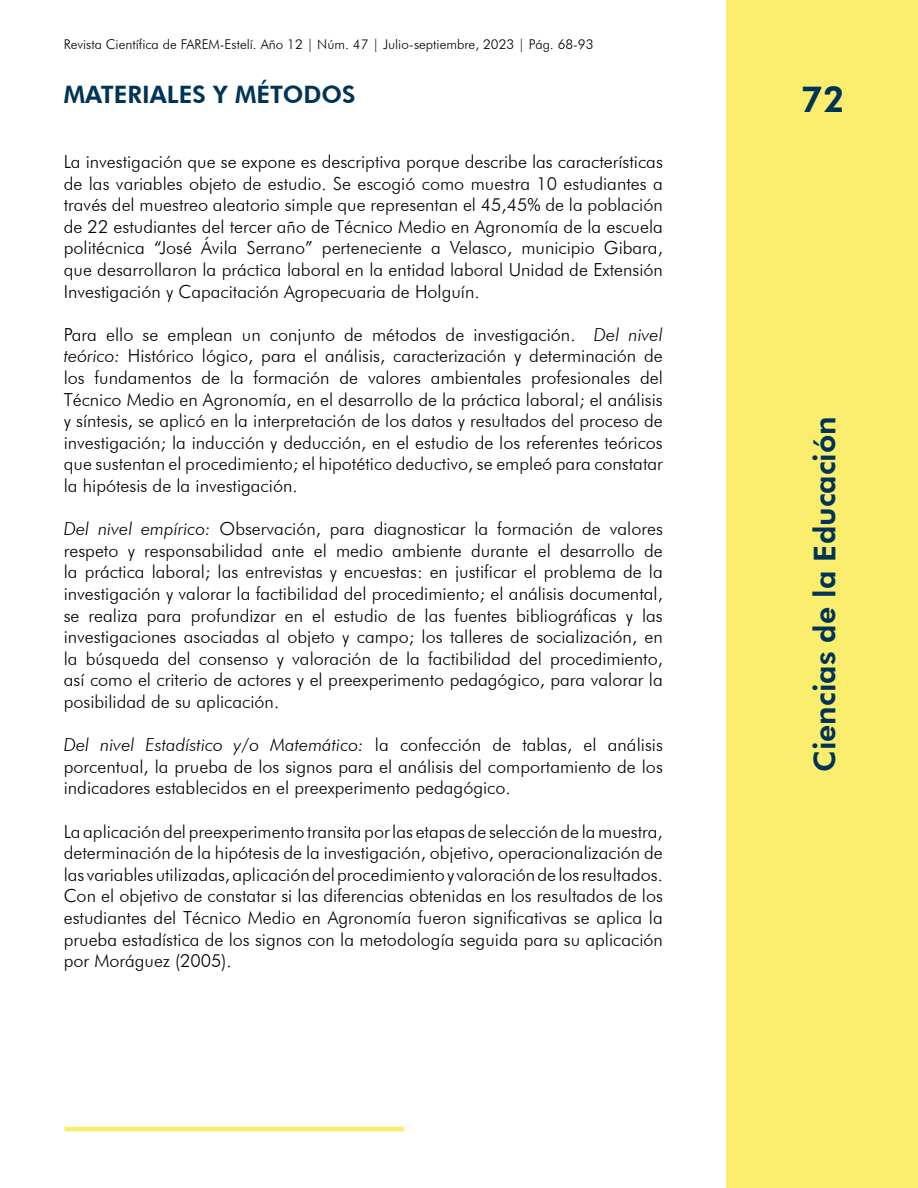
<style>
.page{position:relative;width:918px;height:1188px;background:#fff}
.page>*{position:absolute;margin:0;border:0;box-sizing:border-box;transform-origin:0 0}
.t1{font:800 36px "Futura BT";color:#003457}
.t2{font:800 30px "Futura BT";color:#003457}
.t3{font:800 24px "Futura BT";color:#003457}
.t4{font:300 18px/21.6px "Futura BT";color:#000;text-align:justify}
.t5{font:300 13.5px "Futura BT";color:#000}
.s1{font-style:italic}
</style>
<div class="page">
<div style="left:727px;top:0;width:191px;height:1188px;background:#fbee6e"></div>
<hr style="left:64px;top:1127px;width:340px;height:4px;background:#fbee6e">
<p class="t5" style="left:64px;top:36px;width:531px">Revista Científica de FAREM-Estelí. Año 12 | Núm. 47 | Julio-septiembre, 2023 | Pág. 68-93</p>
<h3 class="t3" style="left:64px;top:80px;width:293px">MATERIALES Y MÉTODOS</h3>
<p class="t4" style="left:64px;top:151px;width:601px">La investigación que se expone es descriptiva porque describe las características de las variables objeto de estudio. Se escogió como muestra 10 estudiantes a través del muestreo aleatorio simple que representan el 45,45% de la población de 22 estudiantes del tercer año de Técnico Medio en Agronomía de la escuela politécnica “José Ávila Serrano” perteneciente a Velasco, municipio Gibara, que desarrollaron la práctica laboral en la entidad laboral Unidad de Extensión Investigación y Capacitación Agropecuaria de Holguín.</p>
<p class="t4" style="left:64px;top:324px;width:601px">Para ello se emplean un conjunto de métodos de investigación. <span class="s1">Del nivel teórico:</span> Histórico lógico, para el análisis, caracterización y determinación de los fundamentos de la formación de valores ambientales profesionales del Técnico Medio en Agronomía, en el desarrollo de la práctica laboral; el análisis y síntesis, se aplicó en la interpretación de los datos y resultados del proceso de investigación; la inducción y deducción, en el estudio de los referentes teóricos que sustentan el procedimiento; el hipotético deductivo, se empleó para constatar la hipótesis de la investigación.</p>
<p class="t4" style="left:64px;top:518px;width:601px"><span class="s1">Del nivel empírico:</span> Observación, para diagnosticar la formación de valores respeto y responsabilidad ante el medio ambiente durante el desarrollo de la práctica laboral; las entrevistas y encuestas: en justificar el problema de la investigación y valorar la factibilidad del procedimiento; el análisis documental, se realiza para profundizar en el estudio de las fuentes bibliográficas y las investigaciones asociadas al objeto y campo; los talleres de socialización, en la búsqueda del consenso y valoración de la factibilidad del procedimiento, así como el criterio de actores y el preexperimento pedagógico, para valorar la posibilidad de su aplicación.</p>
<p class="t4" style="left:64px;top:734px;width:601px"><span class="s1">Del nivel Estadístico y/o Matemático:</span> la confección de tablas, el análisis porcentual, la prueba de los signos para el análisis del comportamiento de los indicadores establecidos en el preexperimento pedagógico.</p>
<p class="t4" style="left:64px;top:820px;width:601px">La aplicación del preexperimento transita por las etapas de selección de la muestra, determinación de la hipótesis de la investigación, objetivo, operacionalización de las variables utilizadas, aplicación del procedimiento y valoración de los resultados.<br>Con el objetivo de constatar si las diferencias obtenidas en los resultados de los estudiantes del Técnico Medio en Agronomía fueron significativas se aplica la prueba estadística de los signos con la metodología seguida para su aplicación por Moráguez (2005).</p>
<h1 class="t1" style="left:801px;top:78px;width:46px">72</h1>
<h2 class="t2" style="left:807px;top:772px;width:357px;rotate:-90deg">Ciencias de la Educación</h2>
</div>
